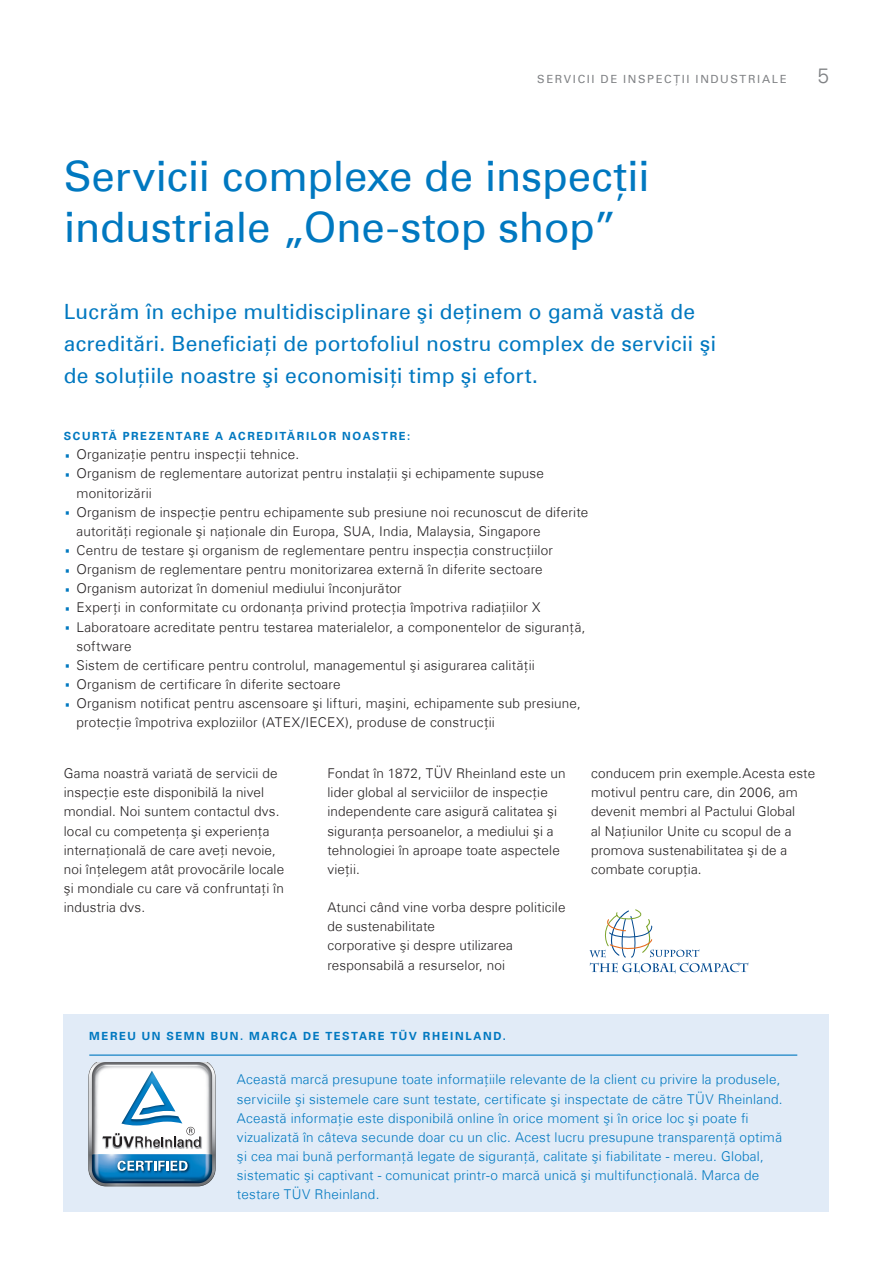
<style>
.page{position:relative;width:893px;height:1263px;background:#fff}
.page>*{position:absolute;margin:0;border:0;box-sizing:border-box;transform-origin:0 0}
._01_Headline{font:42px/51px "Univers Com 55 Roman";letter-spacing:-.005em;color:#0078c0}
._02_Subheadline___In{font:21px/32px "Univers Com 55 Roman";letter-spacing:.01em;color:#0078c0}
.t1{font:300 21px "Univers Com 45";color:#808285}
._03_Copy{font:300 13.5px/19.2px "Univers Com 45";letter-spacing:.015em;color:#231f20}
._03_Copy-2{font:300 13.5px/19.2px "Univers Com 45";letter-spacing:.015em;color:#0078c0}
._04_Copyheadline{font:700 11.25px "Univers Com 65";letter-spacing:.145em;color:#0078c0}
.t2{font:11.25px "Univers Com 55 Roman";letter-spacing:.145em;color:#808285}
.s1{font-family:"Univers Com 55 Roman";font-weight:400;font-size:27px;color:#0078c0}
</style>
<div class="page">
<svg style="left:589px;top:909px;width:159px;height:64px"></svg>
<div style="left:64px;top:1014px;width:765px;height:198px;background:#e1ebf7"></div>
<hr style="left:89px;top:1054px;width:708px;height:2px;background:#0078c0">
<svg style="left:88px;top:1062px;width:128px;height:124px;background:#a7bdcc"></svg>
<img style="left:121px;top:1071px;width:61px;height:54px">
<p class="t2" style="left:537px;top:72px;width:251px">SERVICII DE INSPECȚII INDUSTRIALE</p>
<h2 class="t1" style="left:817px;top:63px;width:13px">5</h2>
<p class="_01_Headline" style="left:64px;top:151px;width:587px">Servicii complexe de inspecţii industriale „One-stop shop”</p>
<p class="_02_Subheadline___In" style="left:64px;top:295px;width:654px">Lucrăm în echipe multidisciplinare şi deţinem o gamă vastă de acreditări. Beneficiaţi de portofoliul nostru complex de servicii şi de soluţiile noastre şi economisiţi timp şi efort.</p>
<p class="_04_Copyheadline" style="left:64px;top:429px;width:348px">SCURTĂ PREZENTARE A ACREDITĂRILOR NOASTRE:</p>
<p class="_03_Copy" style="left:64px;top:445px;width:237px"><span class="s1">·</span> Organizaţie pentru inspecţii tehnice.</p>
<p class="_03_Copy" style="left:77px;top:464px;width:469px;text-indent:-13px"><span class="s1">·</span> Organism de reglementare autorizat pentru instalaţii şi echipamente supuse monitorizării</p>
<p class="_03_Copy" style="left:77px;top:502px;width:513px;text-indent:-13px"><span class="s1">·</span> Organism de inspecţie pentru echipamente sub presiune noi recunoscut de diferite autorităţi regionale şi naţionale din Europa, SUA, India, Malaysia, Singapore</p>
<p class="_03_Copy" style="left:64px;top:540px;width:491px"><span class="s1">·</span> Centru de testare şi organism de reglementare pentru inspecţia construcţiilor</p>
<p class="_03_Copy" style="left:64px;top:560px;width:480px"><span class="s1">·</span> Organism de reglementare pentru monitorizarea externă în diferite sectoare</p>
<p class="_03_Copy" style="left:64px;top:579px;width:339px"><span class="s1">·</span> Organism autorizat în domeniul mediului înconjurător</p>
<p class="_03_Copy" style="left:64px;top:598px;width:478px"><span class="s1">·</span> Experţi in conformitate cu ordonanţa privind protecţia împotriva radiaţiilor X</p>
<p class="_03_Copy" style="left:77px;top:617px;width:511px;text-indent:-13px"><span class="s1">·</span> Laboratoare acreditate pentru testarea materialelor, a componentelor de siguranță, software</p>
<p class="_03_Copy" style="left:64px;top:655px;width:473px"><span class="s1">·</span> Sistem de certificare pentru controlul, managementul şi asigurarea calităţii</p>
<p class="_03_Copy" style="left:64px;top:674px;width:278px"><span class="s1">·</span> Organism de certificare în diferite sectoare</p>
<p class="_03_Copy" style="left:77px;top:694px;width:506px;text-indent:-13px"><span class="s1">·</span> Organism notificat pentru ascensoare şi lifturi, maşini, echipamente sub presiune, protecţie împotriva exploziilor (ATEX/IECEX), produse de construcţii</p>
<p class="_03_Copy" style="left:64px;top:764px;width:222px">Gama noastră variată de servicii de inspecţie este disponibilă la nivel mondial. Noi suntem contactul dvs. local cu competenţa şi experienţa internaţională de care aveţi nevoie, noi înţelegem atât provocările locale şi mondiale cu care vă confruntaţi în industria dvs.</p>
<p class="_03_Copy" style="left:327px;top:764px;width:240px">Fondat în 1872, TÜV Rheinland este un lider global al serviciilor de inspecţie independente care asigură calitatea şi siguranţa persoanelor, a mediului şi a tehnologiei în aproape toate aspectele vieţii.</p>
<p class="_03_Copy" style="left:591px;top:764px;width:226px">conducem prin exemple.Acesta este motivul pentru care, din 2006, am devenit membri al Pactului Global<br>al Naţiunilor Unite cu scopul de a promova sustenabilitatea şi de a combate corupţia.</p>
<p class="_03_Copy" style="left:327px;top:898px;width:240px">Atunci când vine vorba despre politicile de sustenabilitate</p>
<p class="_03_Copy" style="left:327px;top:936px;width:187px">corporative şi despre utilizarea responsabilă a resurselor, noi</p>
<p class="_04_Copyheadline" style="left:89px;top:1029px;width:418px">MEREU UN SEMN BUN. MARCA DE TESTARE TÜV RHEINLAND.</p>
<p class="_03_Copy-2" style="left:237px;top:1070px;width:547px">Această marcă presupune toate informaţiile relevante de la client cu privire la produsele, serviciile şi sistemele care sunt testate, certificate şi inspectate de către TÜV Rheinland.<br>Această informaţie este disponibilă online în orice moment şi în orice loc şi poate fi vizualizată în câteva secunde doar cu un clic. Acest lucru presupune transparenţă optimă şi cea mai bună performanţă legate de siguranţă, calitate şi fiabilitate - mereu. Global, sistematic şi captivant - comunicat printr-o marcă unică şi multifuncţională. Marca de testare TÜV Rheinland.</p>
</div>
